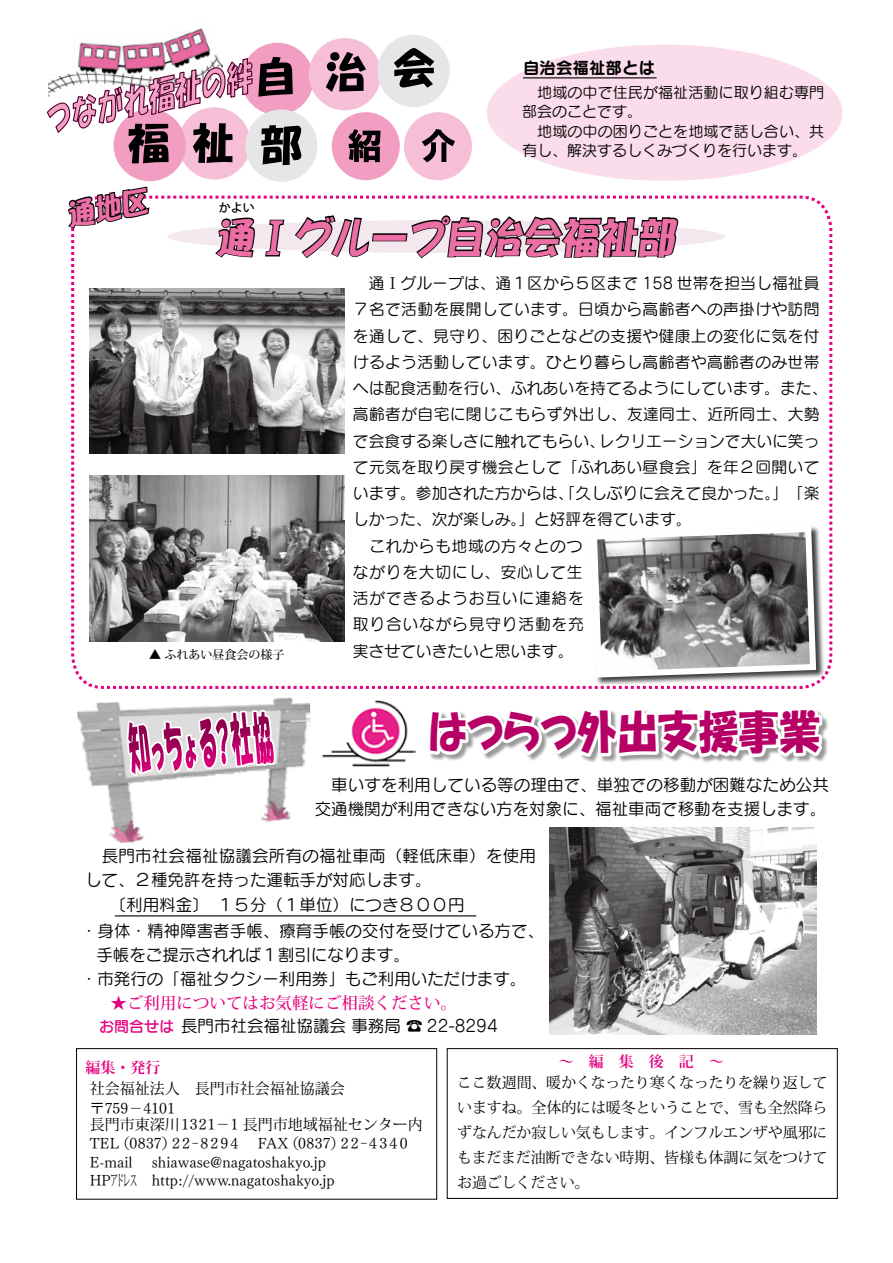
<style>
.page{position:relative;width:893px;height:1263px;background:#fff}
.page>*{position:absolute;margin:0;border:0;box-sizing:border-box;transform-origin:0 0}
.t1{font:45px "HGP Soei Kakupoptai";color:#b60065;scale:.9 1}
.t2{font:42px "DFPOP1 W12 MP RKSJ H";color:#eb6ea5;scale:.91 1}
.t3{font:16.5px/24px "Seurat Pro M";color:#000}
.t4{font:500 16.5px "Koz Min Pro";color:#e4007f}
.t5{font:16.5px "Seurat Pro B";color:#000}
.t6{font:15.75px/26.2px "Seurat Pro M";letter-spacing:.025em;color:#000}
.t7{font:15.75px "Seurat Pro M";letter-spacing:.005em;color:#000}
.t8{font:15.75px "Seurat Pro M";color:#000}
.t9{font:15px/24.9px "Koz Min Pro";letter-spacing:-.005em;color:#000;text-align:justify}
.t10{font:15px "Tsuku Min Pro R";color:#000}
.t11{font:15px/19.5px "Seurat Pro M";letter-spacing:.005em;color:#000}
.t12{font:700 15px "Koz Min Pro";color:#e4007f}
.t13{font:15px "Koz Min Pro";letter-spacing:-.005em;color:#000;scale:.5 1}
.t14{font:500 12px "Koz Min Pro";color:#000}
.t15{font:500 12px "Koz Go Pro";color:#000}
.s1{font-family:"Mode Min B Std B"}
.s2{font-family:"Tsuku Min Pro R"}
.s3{font-family:"Seurat Pro DB";font-size:15px;color:#e4007f}
.s4{font-family:"Koz Min Pro"}
</style>
<div class="page">
<div style="left:241px;top:43px;width:73px;height:72px;background:#f19ec2;border-radius:50%"></div>
<div style="left:309px;top:38px;width:72px;height:72px;background:#f6bfd7;border-radius:50%"></div>
<div style="left:377px;top:35px;width:73px;height:72px;background:#e6e6e6;border-radius:50%"></div>
<svg style="left:326px;top:52px;width:40px;height:40px"></svg>
<svg style="left:394px;top:48px;width:40px;height:40px"></svg>
<div style="left:178px;top:107px;width:73px;height:73px;background:#f6bfd7;border-radius:50%"></div>
<div style="left:245px;top:109px;width:72px;height:73px;background:#e6e6e6;border-radius:50%"></div>
<div style="left:114px;top:109px;width:72px;height:72px;background:#f19ec2;border-radius:50%"></div>
<img style="left:78px;top:28px;width:140px;height:29px">
<svg style="left:47px;top:57px;width:254px;height:108px"></svg>
<div style="left:332px;top:112px;width:68px;height:68px;background:#f19ec2;border-radius:50%"></div>
<div style="left:404px;top:112px;width:68px;height:68px;background:#f6bfd7;border-radius:50%"></div>
<svg style="left:348px;top:129px;width:32px;height:33px"></svg>
<svg style="left:422px;top:129px;width:33px;height:33px"></svg>
<img style="left:77px;top:697px;width:234px;height:146px">
<svg style="left:125px;top:703px;width:153px;height:80px"></svg>
<div style="left:487px;top:45px;width:356px;height:136px;background:#fadcea;border-radius:50%"></div>
<div style="left:76px;top:1048px;width:361px;height:151px;border:1px solid #000"></div>
<div style="left:447px;top:1048px;width:391px;height:151px;border:1px solid #000"></div>
<hr style="left:523px;top:77px;width:134px;height:1px;background:#000">
<div style="left:429px;top:709px;width:400px;height:55px;background:#000;opacity:.4"></div>
<svg style="left:429px;top:709px;width:396px;height:53px"></svg>
<img style="left:550px;top:828px;width:266px;height:206px">
<hr style="left:115px;top:915px;width:361px;height:1px;background:#000">
<img style="left:322px;top:700px;width:94px;height:67px">
<svg style="left:67px;top:186px;width:766px;height:503px"></svg>
<p class="t15" style="left:219px;top:200px;width:37px">かよい</p>
<p class="t5" style="left:523px;top:56px;width:133px">自治会福祉部とは</p>
<p class="t11" style="left:522px;top:82px;width:303px">　地域の中で住民が福祉活動に取り組む専門部会のことです。<br>　地域の中の困りごとを地域で話し合い、共有し、解決するしくみづくりを行います。</p>
<h2 class="t2" style="left:215px;top:216px;width:513px">通<span class="s1">Ⅰ</span>グループ自治会福祉部</h2>
<p class="t14" style="left:149px;top:646px;width:137px">▲ ふれあい昼食会の様子</p>
<p class="t7" style="left:353px;top:273px;width:468px">　通<span class="s2">Ⅰ</span>グループは、通１区から５区まで 158 世帯を担当し福祉員</p>
<p class="t6" style="left:353px;top:296px;width:468px">７名で活動を展開しています。日頃から高齢者への声掛けや訪問</p>
<p class="t6" style="left:353px;top:322px;width:468px">を通して、見守り、困りごとなどの支援や健康上の変化に気を付</p>
<p class="t6" style="left:353px;top:348px;width:468px">けるよう活動しています。ひとり暮らし高齢者や高齢者のみ世帯</p>
<p class="t7" style="left:353px;top:378px;width:476px">へは配食活動を行い、ふれあいを持てるようにしています。また、</p>
<p class="t6" style="left:353px;top:401px;width:468px">高齢者が自宅に閉じこもらず外出し、友達同士、近所同士、大勢</p>
<p class="t8" style="left:599px;top:430px;width:222px">レクリエーションで大いに笑っ</p>
<p class="t6" style="left:353px;top:427px;width:468px">で会食する楽しさに触れてもらい、<br>て元気を取り戻す機会として「ふれあい昼食会」を年２回開いています。参加された方からは、「久しぶりに会えて良かった。」　「楽しかった、次が楽しみ。」と好評を得ています。<br>　これからも地域の方々とのつ<br>ながりを大切にし、安心して生<br>活ができるようお互いに連絡を<br>取り合いながら見守り活動を充<br>実させていきたいと思います。</p>
<h1 class="t1" style="left:429px;top:709px;width:435px">はつらつ外出支援事業</h1>
<p class="t3" style="left:315px;top:772px;width:516px">　車いすを利用している等の理由で、単独での移動が困難なため公共交通機関が利用できない方を対象に、福祉車両で移動を支援します。</p>
<p class="t3" style="left:85px;top:843px;width:452px">　長門市社会福祉協議会所有の福祉車両（軽低床車）を使用して、２種免許を持った運転手が対応します。</p>
<p class="t3" style="left:81px;top:892px;width:465px;line-height:25.5px">　　〔利用料金〕　１５分（１単位）につき８００円<br>・身体･精神障害者手帳、療育手帳の交付を受けている方で、</p>
<p class="t3" style="left:81px;top:942px;width:447px;text-indent:16px">手帳をご提示されれば１割引になります。<br>・市発行の「福祉タクシー利用券」もご利用いただけます。</p>
<p class="t4" style="left:111px;top:991px;width:348px">★ご利用についてはお気軽にご相談ください。</p>
<p class="t3" style="left:99px;top:1014px;width:400px"><span class="s3">お問合せは</span>長門市社会福祉協議会事務局 ☎ 22-8294</p>
<p class="t12" style="left:85px;top:1056px;width:76px">編集・発行</p>
<p class="t9" style="left:90px;top:1075px;width:256px">社会福祉法人　長門市社会福祉協議会</p>
<p class="t10" style="left:90px;top:1094px;width:87px">〒759－4101</p>
<p class="t9" style="left:90px;top:1112px;width:335px">長門市東深川<span class="s2">1321－1</span> 長門市地域福祉センター内</p>
<p class="t10" style="left:341px;top:1130px;width:68px">22－4340</p>
<p class="t10" style="left:284px;top:1130px;width:63px"><span class="s4">)</span>0837<span class="s4">(</span></p>
<p class="t10" style="left:115px;top:1130px;width:63px"><span class="s4">（</span>0837<span class="s4">）</span></p>
<p class="t10" style="left:258px;top:1130px;width:32px">FAX</p>
<p class="t10" style="left:172px;top:1130px;width:68px">22－8294</p>
<p class="t10" style="left:90px;top:1130px;width:31px">TEL</p>
<p class="t10" style="left:90px;top:1148px;width:44px">E-mail</p>
<p class="t13" style="left:90px;top:1170px;width:97px"><span class="s2">HP</span>アドレス</p>
<p class="t10" style="left:152px;top:1148px;width:176px">shiawase@nagatoshakyo j p.</p>
<p class="t10" style="left:152px;top:1167px;width:184px">http://www.nagatoshakyo j p.</p>
<p class="t12" style="left:559px;top:1050px;width:136px">〜　編　集　後　記</p>
<p class="t12" style="left:709px;top:1050px;width:16px">〜</p>
<p class="t9" style="left:457px;top:1070px;width:372px">ここ数週間、暖かくなったり寒くなったりを繰り返していますね。全体的には暖冬ということで、雪も全然降らずなんだか寂しい気もします。インフルエンザや風邪にもまだまだ油断できない時期、皆様も体調に気をつけてお過ごしください。</p>
</div>
